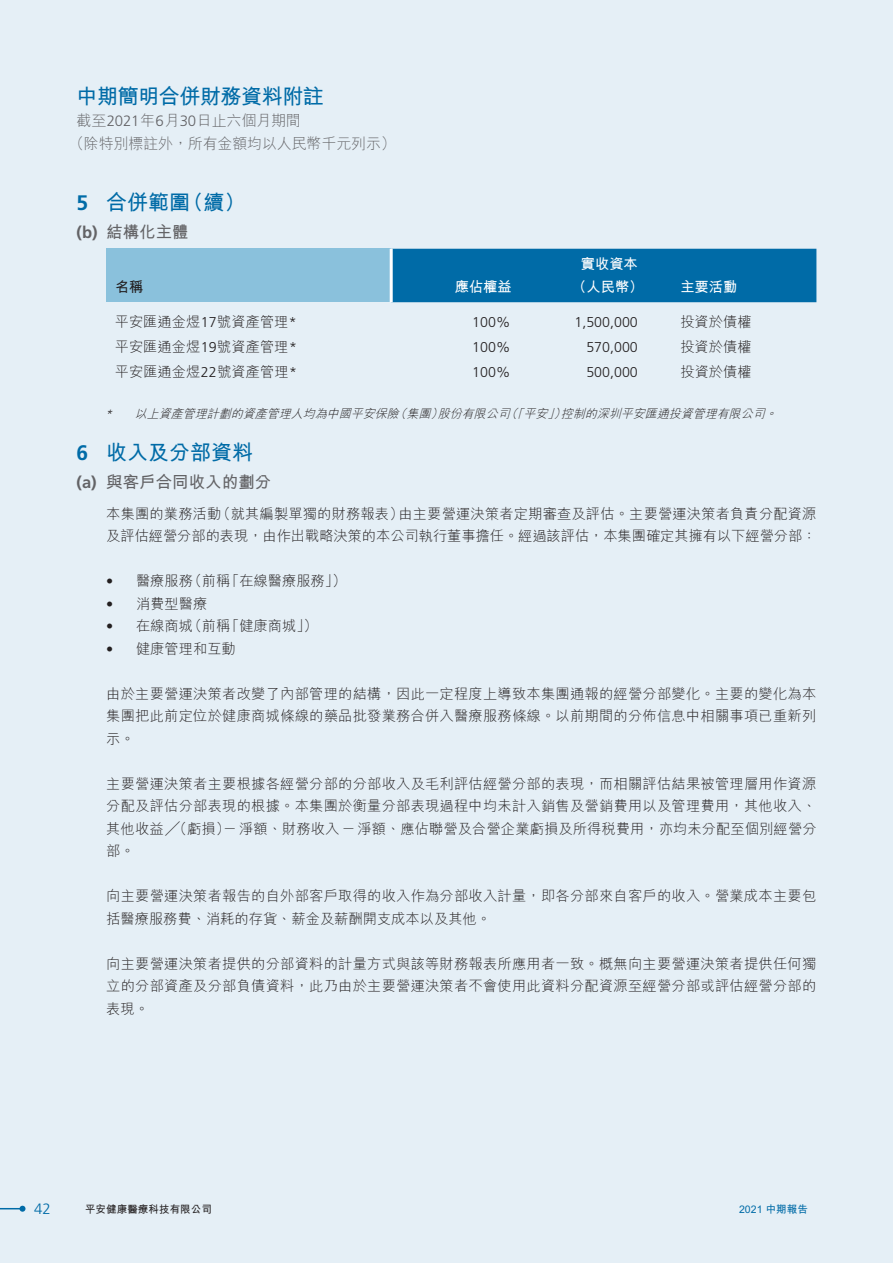
<style>
.page{position:relative;width:893px;height:1263px;background:#e5eff6}
.page>*{position:absolute;margin:0;border:0;box-sizing:border-box;transform-origin:0 0}
.t1{font:700 21px "M Hei HK";letter-spacing:-.02em;color:#006ba7}
.t2{font:700 21px "M Hei HK";color:#006ba7}
.t3{font:700 16.5px "M Hei HK";color:#636366}
.t4{font:300 15px/22.5px "M Hei HK";letter-spacing:-.01em;color:#636366}
.t5{font:300 15px "Frutiger LT Std";color:#006ba7}
.t6{font:300 14.25px/22.5px "M Hei HK";letter-spacing:.01em;color:#231f20;text-align:justify}
.t7{font:300 14.25px "Frutiger LT Std";color:#231f20}
.t8{font:700 14.25px/22.5px "M Hei HK";color:#fff;text-align:center}
.t9{font:700 14.25px "M Hei HK";color:#231f20}
.t10{font:italic 300 12px "M Hei HK";color:#231f20}
.t11{font:700 10.5px "M Hei HK";letter-spacing:.01em;color:#231f20}
.t12{font:700 10.5px "M Hei HK";letter-spacing:.01em;color:#006ba7}
.s1{font-family:"Frutiger LT Std"}
</style>
<div class="page">
<svg style="left:0;top:1206px;width:26px;height:6px"></svg>
<div style="left:106px;top:249px;width:285px;height:53px;background:#8ac1dc"></div>
<div style="left:393px;top:249px;width:423px;height:53px;background:#006ba7"></div>
<hr style="left:390px;top:249px;width:3px;height:53px;background:#fff">
<h1 class="t1" style="left:77px;top:81px;width:249px">中期簡明合併財務資料附註</h1>
<p class="t4" style="left:69px;top:109px;width:328px;text-indent:8px">截至<span class="s1">2021</span>年<span class="s1">6</span>月<span class="s1">30</span>日止六個月期間<br>（除特別標註外，所有金額均以人民幣千元列示）</p>
<h1 class="t1" style="left:77px;top:187px;width:170px"><span class="s1">5</span> 合併範圍（續）</h1>
<p class="t3" style="left:77px;top:220px;width:114px"><span class="s1">(b)</span> 結構化主體</p>
<p class="t9" style="left:115px;top:276px;width:30px">名稱</p>
<p class="t8" style="left:455px;top:274px;width:58px">應佔權益</p>
<p class="t8" style="left:572px;top:252px;width:73px">實收資本（人民幣）</p>
<p class="t8" style="left:680px;top:274px;width:58px">主要活動</p>
<p class="t6" style="left:115px;top:311px;width:184px">平安匯通金煜<span class="s1">17</span>號資產管理<span class="s1">*</span></p>
<p class="t7" style="left:472px;top:314px;width:40px">100%</p>
<p class="t7" style="left:574px;top:314px;width:65px">1,500,000</p>
<p class="t6" style="left:680px;top:311px;width:73px">投資於債權</p>
<p class="t6" style="left:115px;top:335px;width:184px">平安匯通金煜<span class="s1">19</span>號資產管理<span class="s1">*</span></p>
<p class="t7" style="left:472px;top:339px;width:40px">100%</p>
<p class="t7" style="left:586px;top:339px;width:53px">570,000</p>
<p class="t6" style="left:680px;top:335px;width:73px">投資於債權</p>
<p class="t6" style="left:115px;top:360px;width:184px">平安匯通金煜<span class="s1">22</span>號資產管理<span class="s1">*</span></p>
<p class="t7" style="left:472px;top:364px;width:40px">100%</p>
<p class="t7" style="left:586px;top:364px;width:53px">500,000</p>
<p class="t6" style="left:680px;top:360px;width:73px">投資於債權</p>
<p class="t10" style="left:105px;top:407px;width:676px"><span class="s1">*</span> 以上資產管理計劃的資產管理人均為中國平安保險（集團）股份有限公司（「平安」）控制的深圳平安匯通投資管理有限公司。</p>
<h1 class="t2" style="left:77px;top:436px;width:178px"><span class="s1">6</span> 收入及分部資料</h1>
<p class="t3" style="left:77px;top:469px;width:196px"><span class="s1">(a)</span> 與客戶合同收入的劃分</p>
<p class="t6" style="left:106px;top:502px;width:712px">本集團的業務活動（就其編製單獨的財務報表）由主要營運決策者定期審查及評估。主要營運決策者負責分配資源及評估經營分部的表現，由作出戰略決策的本公司執行董事擔任。經過該評估，本集團確定其擁有以下經營分部：</p>
<p class="t6" style="left:106px;top:569px;width:241px"><span class="s1">•</span> 醫療服務（前稱「在線醫療服務」）</p>
<p class="t6" style="left:106px;top:592px;width:103px"><span class="s1">•</span> 消費型醫療</p>
<p class="t6" style="left:106px;top:614px;width:213px"><span class="s1">•</span> 在線商城（前稱「健康商城」）</p>
<p class="t6" style="left:106px;top:637px;width:131px"><span class="s1">•</span> 健康管理和互動</p>
<p class="t6" style="left:106px;top:682px;width:711px">由於主要營運決策者改變了內部管理的結構，因此一定程度上導致本集團通報的經營分部變化。主要的變化為本集團把此前定位於健康商城條線的藥品批發業務合併入醫療服務條線。以前期間的分佈信息中相關事項已重新列示。</p>
<p class="t6" style="left:106px;top:772px;width:712px">主要營運決策者主要根據各經營分部的分部收入及毛利評估經營分部的表現，而相關評估結果被管理層用作資源分配及評估分部表現的根據。本集團於衡量分部表現過程中均未計入銷售及營銷費用以及管理費用，其他收入、其他收益╱（虧損）－淨額、財務收入－淨額、應佔聯營及合營企業虧損及所得稅費用，亦均未分配至個別經營分部。</p>
<p class="t6" style="left:106px;top:884px;width:711px">向主要營運決策者報告的自外部客戶取得的收入作為分部收入計量，即各分部來自客戶的收入。營業成本主要包括醫療服務費、消耗的存貨、薪金及薪酬開支成本以及其他。</p>
<p class="t6" style="left:106px;top:952px;width:711px">向主要營運決策者提供的分部資料的計量方式與該等財務報表所應用者一致。概無向主要營運決策者提供任何獨立的分部資產及分部負債資料，此乃由於主要營運決策者不會使用此資料分配資源至經營分部或評估經營分部的表現。</p>
<p class="t5" style="left:34px;top:1200px;width:18px">42</p>
<p class="t11" style="left:85px;top:1201px;width:128px">平安健康醫療科技有限公司</p>
<p class="t12" style="left:739px;top:1201px;width:70px">2021 中期報告</p>
</div>
